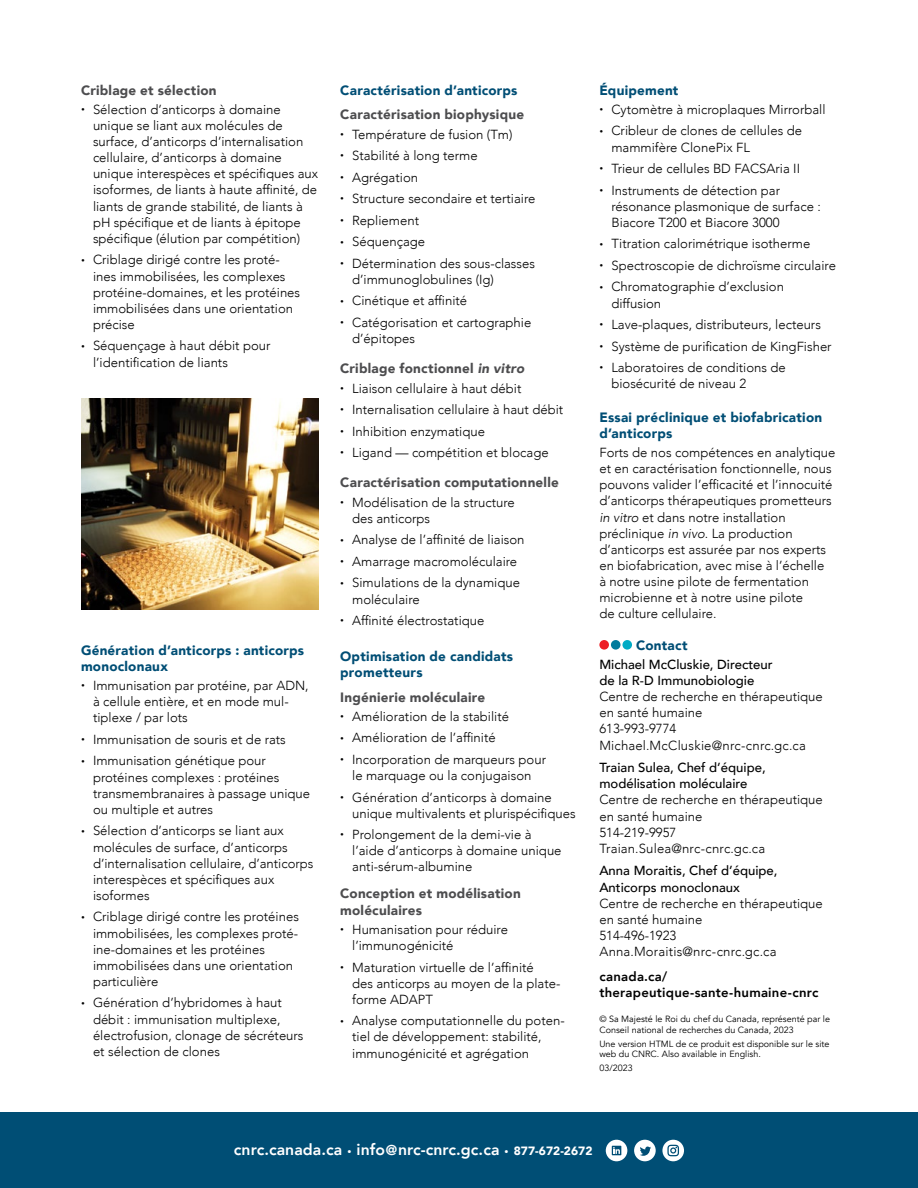
<style>
.page{position:relative;width:918px;height:1188px;background:#fff}
.page>*{position:absolute;margin:0;border:0;box-sizing:border-box;transform-origin:0 0}
.t1{font:800 15.75px "Avenir";letter-spacing:.005em;color:#fff}
.head_01_f{font:900 13.5px/16.2px "Avenir";letter-spacing:.015em;color:#004e75}
.head_02_f{font:900 13.5px/16.2px "Avenir";letter-spacing:.015em;color:#4d4d4f}
.bullets_01_f{font:300 13.2px/16.2px "Avenir";color:#000}
.body_f{font:300 13.2px/16.2px "Avenir";color:#000}
.research_centre_URL{font:800 13.2px/16.2px "Avenir";letter-spacing:.02em;color:#000}
.ISBN_f{font:9px/10.8px "Avenir";color:#000}
.s1{font-weight:900}
.s2{font-style:italic}
.s3{font-weight:500}
.s4{font-size:14.25px}
.s5{font-weight:900;font-size:12px}
</style>
<div class="page">
<div style="left:599px;top:640px;width:10px;height:10px;background:#ed1d24;border-radius:50%"></div>
<div style="left:611px;top:640px;width:10px;height:10px;background:#007c9d;border-radius:50%"></div>
<div style="left:622px;top:640px;width:10px;height:10px;background:#00abc5;border-radius:50%"></div>
<img style="left:81px;top:399px;width:238px;height:211px">
<div style="left:0;top:1112px;width:918px;height:76px;background:#004e75"></div>
<svg style="left:606px;top:1140px;width:21px;height:21px"></svg>
<svg style="left:634px;top:1140px;width:22px;height:21px"></svg>
<svg style="left:662px;top:1140px;width:22px;height:21px"></svg>
<p class="head_02_f" style="left:81px;top:81px;width:137px">Criblage et sélection</p>
<p class="bullets_01_f" style="left:93px;top:101px;width:227px;text-indent:-12px"><span class="s1">∙</span> Sélection d’anticorps à domaine unique se liant aux molécules de surface, d’anticorps d’internalisation cellulaire, d’anticorps à domaine unique interespèces et spécifiques aux isoformes, de liants à haute affinité, de liants de grande stabilité, de liants à pH spécifique et de liants à épitope spécifique (élution par compétition)</p>
<p class="bullets_01_f" style="left:93px;top:252px;width:209px;text-indent:-12px"><span class="s1">∙</span> Criblage dirigé contre les proté&shy;ines immobilisées, les complexes protéine-domaines, et les protéines immobilisées dans une orientation précise</p>
<p class="bullets_01_f" style="left:93px;top:338px;width:179px;text-indent:-12px"><span class="s1">∙</span> Séquençage à haut débit pour l’identification de liants</p>
<p class="head_01_f" style="left:81px;top:642px;width:225px">Génération d’anticorps : anticorps monoclonaux</p>
<p class="bullets_01_f" style="left:93px;top:678px;width:217px;text-indent:-12px"><span class="s1">∙</span> Immunisation par protéine, par ADN, à cellule entière, et en mode mul&shy;tiplexe / par lots</p>
<p class="bullets_01_f" style="left:81px;top:731px;width:206px"><span class="s1">∙</span> Immunisation de souris et de rats</p>
<p class="bullets_01_f" style="left:93px;top:753px;width:219px;text-indent:-12px"><span class="s1">∙</span> Immunisation génétique pour protéines complexes : protéines transmembranaires à passage unique ou multiple et autres</p>
<p class="bullets_01_f" style="left:93px;top:823px;width:222px;text-indent:-12px"><span class="s1">∙</span> Sélection d’anticorps se liant aux molécules de surface, d’anticorps d’internalisation cellulaire, d’anticorps interespèces et spécifiques aux isoformes</p>
<p class="bullets_01_f" style="left:93px;top:909px;width:207px;text-indent:-12px"><span class="s1">∙</span> Criblage dirigé contre les protéines immobilisées, les complexes proté&shy;ine-domaines et les protéines immobilisées dans une orientation particulière</p>
<p class="bullets_01_f" style="left:93px;top:995px;width:212px;text-indent:-12px"><span class="s1">∙</span> Génération d’hybridomes à haut débit : immunisation multiplexe, électrofusion, clonage de sécréteurs et sélection de clones</p>
<p class="head_01_f" style="left:340px;top:81px;width:179px">Caractérisation d’anticorps</p>
<p class="head_02_f" style="left:340px;top:106px;width:185px">Caractérisation biophysique</p>
<p class="bullets_01_f" style="left:340px;top:126px;width:174px"><span class="s1">∙</span> Température de fusion (Tm)</p>
<p class="bullets_01_f" style="left:340px;top:148px;width:139px"><span class="s1">∙</span> Stabilité à long terme</p>
<p class="bullets_01_f" style="left:340px;top:169px;width:79px"><span class="s1">∙</span> Agrégation</p>
<p class="bullets_01_f" style="left:340px;top:191px;width:197px"><span class="s1">∙</span> Structure secondaire et tertiaire</p>
<p class="bullets_01_f" style="left:340px;top:212px;width:80px"><span class="s1">∙</span> Repliement</p>
<p class="bullets_01_f" style="left:340px;top:234px;width:86px"><span class="s1">∙</span> Séquençage</p>
<p class="bullets_01_f" style="left:352px;top:255px;width:184px;text-indent:-12px"><span class="s1">∙</span> Détermination des sous-classes d’immunoglobulines (Ig)</p>
<p class="bullets_01_f" style="left:340px;top:293px;width:129px"><span class="s1">∙</span> Cinétique et affinité</p>
<p class="body_f" style="left:352px;top:314px;width:181px;text-indent:-12px"><span class="s1">∙</span> Catégorisation et cartographie d’épitopes</p>
<p class="head_02_f" style="left:340px;top:360px;width:186px">Criblage fonctionnel <span class="s2">in vitro</span></p>
<p class="bullets_01_f" style="left:340px;top:380px;width:183px"><span class="s1">∙</span> Liaison cellulaire à haut débit</p>
<p class="bullets_01_f" style="left:340px;top:402px;width:225px"><span class="s1">∙</span> Internalisation cellulaire à haut débit</p>
<p class="bullets_01_f" style="left:340px;top:423px;width:146px"><span class="s1">∙</span> Inhibition enzymatique</p>
<p class="body_f" style="left:340px;top:445px;width:210px"><span class="s1">∙</span> Ligand — compétition et blocage</p>
<p class="head_02_f" style="left:340px;top:474px;width:220px">Caractérisation computationnelle</p>
<p class="bullets_01_f" style="left:352px;top:494px;width:164px;text-indent:-12px"><span class="s1">∙</span> Modélisation de la structure des anticorps</p>
<p class="bullets_01_f" style="left:340px;top:532px;width:186px"><span class="s1">∙</span> Analyse de l’affinité de liaison</p>
<p class="bullets_01_f" style="left:340px;top:553px;width:179px"><span class="s1">∙</span> Amarrage macromoléculaire</p>
<p class="bullets_01_f" style="left:352px;top:575px;width:169px;text-indent:-12px"><span class="s1">∙</span> Simulations de la dynamique moléculaire</p>
<p class="body_f" style="left:340px;top:612px;width:146px"><span class="s1">∙</span> Affinité électrostatique</p>
<p class="head_01_f" style="left:340px;top:647px;width:174px">Optimisation de candidats prometteurs</p>
<p class="head_02_f" style="left:340px;top:688px;width:147px">Ingénierie moléculaire</p>
<p class="bullets_01_f" style="left:340px;top:708px;width:170px"><span class="s1">∙</span> Amélioration de la stabilité</p>
<p class="bullets_01_f" style="left:340px;top:730px;width:157px"><span class="s1">∙</span> Amélioration de l’affinité</p>
<p class="bullets_01_f" style="left:340px;top:751px;width:207px;text-align:center"><span class="s1">∙</span> Incorporation de marqueurs pour le marquage ou la conjugaison</p>
<p class="bullets_01_f" style="left:352px;top:789px;width:225px;text-indent:-12px"><span class="s1">∙</span> Génération d’anticorps à domaine unique multivalents et plurispécifiques</p>
<p class="bullets_01_f" style="left:352px;top:827px;width:211px;text-indent:-12px"><span class="s1">∙</span> Prolongement de la demi-vie à l’aide d’anticorps à domaine unique anti-sérum-albumine</p>
<p class="head_02_f" style="left:340px;top:885px;width:182px">Conception et modélisation moléculaires</p>
<p class="bullets_01_f" style="left:352px;top:921px;width:157px;text-indent:-12px"><span class="s1">∙</span> Humanisation pour réduire l’immunogénicité</p>
<p class="bullets_01_f" style="left:352px;top:959px;width:210px;text-indent:-12px"><span class="s1">∙</span> Maturation virtuelle de l’affinité<br>des anticorps au moyen de la plate&shy;forme ADAPT</p>
<p class="bullets_01_f" style="left:352px;top:1013px;width:214px;text-indent:-12px"><span class="s1">∙</span> Analyse computationnelle du poten&shy;tiel de développement: stabilité, immunogénicité et agrégation</p>
<p class="head_01_f" style="left:599px;top:81px;width:81px">Équipement</p>
<p class="bullets_01_f" style="left:599px;top:101px;width:228px"><span class="s1">∙</span> Cytomètre à microplaques Mirrorball</p>
<p class="bullets_01_f" style="left:611px;top:123px;width:192px;text-indent:-12px"><span class="s1">∙</span> Cribleur de clones de cellules de mammifère ClonePix FL</p>
<p class="bullets_01_f" style="left:599px;top:160px;width:202px"><span class="s1">∙</span> Trieur de cellules BD FACSAria II</p>
<p class="bullets_01_f" style="left:611px;top:182px;width:211px;text-indent:-12px"><span class="s1">∙</span> Instruments de détection par résonance plasmonique de surface :<br>Biacore T200 et Biacore 3000</p>
<p class="bullets_01_f" style="left:599px;top:236px;width:212px"><span class="s1">∙</span> Titration calorimétrique isotherme</p>
<p class="bullets_01_f" style="left:599px;top:257px;width:238px"><span class="s1">∙</span> Spectroscopie de dichroïsme circulaire</p>
<p class="bullets_01_f" style="left:611px;top:279px;width:174px;text-indent:-12px"><span class="s1">∙</span> Chromatographie d’exclusion diffusion</p>
<p class="bullets_01_f" style="left:599px;top:316px;width:223px"><span class="s1">∙</span> Lave-plaques, distributeurs, lecteurs</p>
<p class="bullets_01_f" style="left:599px;top:338px;width:234px"><span class="s1">∙</span> Système de purification de KingFisher</p>
<p class="body_f" style="left:611px;top:359px;width:176px;text-indent:-12px"><span class="s1">∙</span> Laboratoires de conditions de biosécurité de niveau 2</p>
<p class="head_01_f" style="left:599px;top:408px;width:224px">Essai préclinique et biofabrication d’anticorps</p>
<p class="body_f" style="left:599px;top:444px;width:238px">Forts de nos compétences en analytique et en caractérisation fonctionnelle, nous pouvons valider l’efficacité et l’innocuité d’anticorps thérapeutiques prometteurs <span class="s2">in vitro</span> et dans notre installation préclinique <span class="s2">in vivo</span>. La production d’anticorps est assurée par nos experts en biofabrication, avec mise à l’échelle<br>à notre usine pilote de fermentation microbienne et à notre usine pilote<br>de culture cellulaire.</p>
<p class="head_01_f" style="left:636px;top:636px;width:53px">Contact</p>
<p class="body_f" style="left:599px;top:656px;width:225px"><span class="s3">Michael McCluskie, Directeur<br>de la R-D Immunobiologie<br></span>Centre de recherche en thérapeutique en santé humaine<br>613-993-9774<br>Michael.McCluskie@nrc-cnrc.gc.ca</p>
<p class="body_f" style="left:599px;top:760px;width:225px"><span class="s3">Traian Sulea, Chef d’équipe, modélisation moléculaire<br></span>Centre de recherche en thérapeutique en santé humaine<br>514-219-9957<br>Traian.Sulea@nrc-cnrc.gc.ca</p>
<p class="body_f" style="left:599px;top:863px;width:225px"><span class="s3">Anna Moraitis, Chef d’équipe,<br>Anticorps monoclonaux<br></span>Centre de recherche en thérapeutique en santé humaine<br>514-496-1923<br>Anna.Moraitis@nrc-cnrc.gc.ca</p>
<p class="research_centre_URL" style="left:599px;top:968px;width:221px">canada.ca/ therapeutique-sante-humaine-cnrc</p>
<p class="ISBN_f" style="left:599px;top:1014px;width:232px">© Sa Majesté le Roi du chef du Canada, représenté par le<br>Conseil national de recherches du Canada, 2023</p>
<p class="ISBN_f" style="left:599px;top:1038px;width:232px">Une version HTML de ce produit est disponible sur le site web du CNRC. Also available in English.</p>
<p class="ISBN_f" style="left:599px;top:1063px;width:35px">03/2023</p>
<p class="t1" style="left:234px;top:1137px;width:360px">cnrc.canada.ca <span class="s1">·</span> info<span class="s4">@</span>nrc-cnrc.gc.ca <span class="s1">·</span> <span class="s5">877-672-2672</span></p>
</div>
